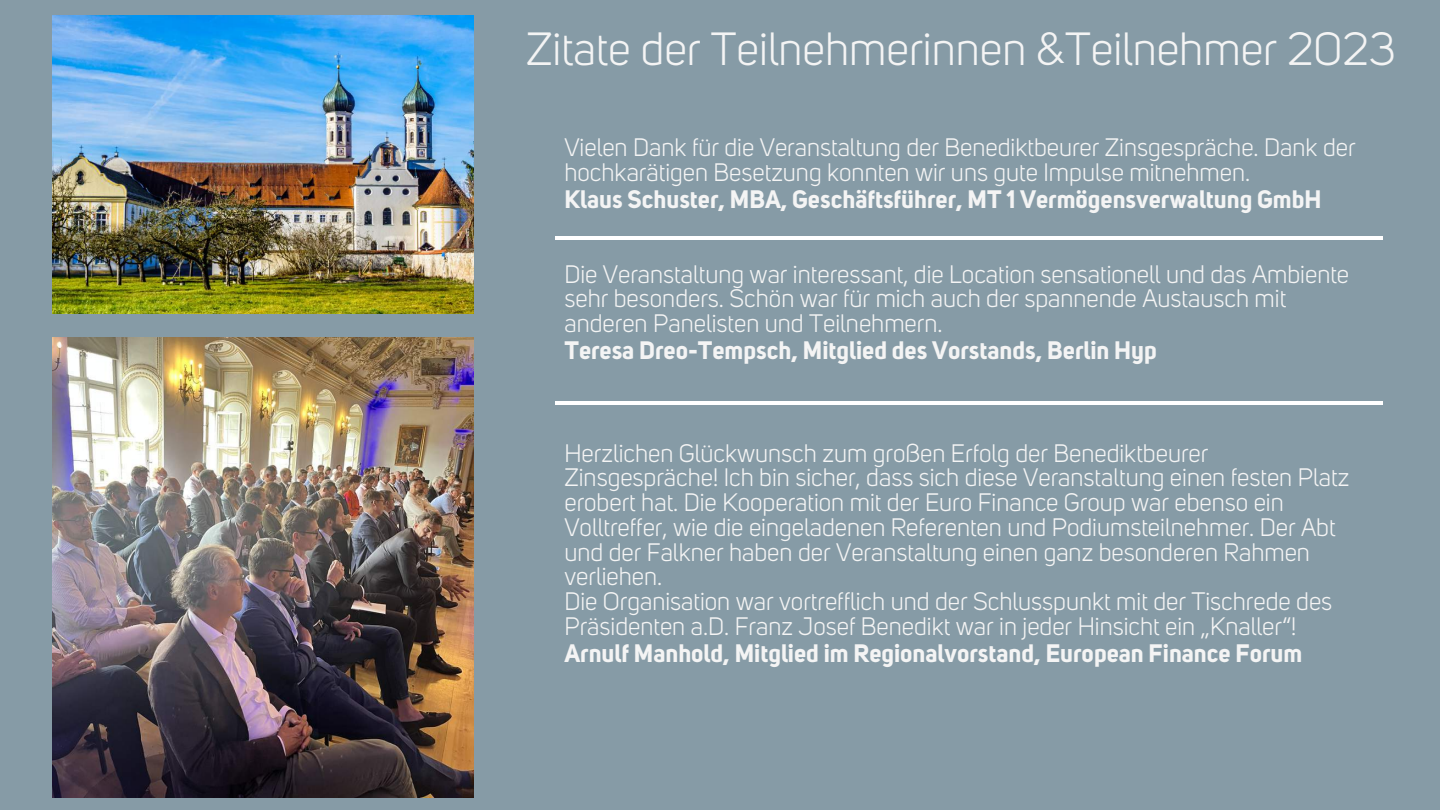
<style>
.page{position:relative;width:1440px;height:810px;background:#869ba6}
.page>*{position:absolute;margin:0;border:0;box-sizing:border-box;transform-origin:0 0}
.t1{font:46px "Uni Sans";color:#f4f4f4}
.t2{font:25px/24.8px "Uni Sans";color:#f4f4f4}
.t3{font:700 25px "Uni Sans";color:#f4f4f4}
</style>
<div class="page">
<img style="left:52px;top:15px;width:422px;height:298px">
<img style="left:52px;top:337px;width:422px;height:460px">
<hr style="left:555px;top:236px;width:828px;height:4px;background:#fff">
<hr style="left:555px;top:401px;width:828px;height:4px;background:#fff">
<h1 class="t1" style="left:526px;top:30px;width:871px">Zitate der Teilnehmerinnen &amp;Teilnehmer 2023</h1>
<p class="t2" style="left:564px;top:137px;width:793px">Vielen Dank für die Veranstaltung der Benediktbeurer Zinsgespräche. Dank der hochkarätigen Besetzung konnten wir uns gute Impulse mitnehmen.</p>
<p class="t3" style="left:564px;top:184px;width:758px">Klaus Schuster, MBA, Geschäftsführer, MT 1 Vermögensverwaltung GmbH</p>
<p class="t2" style="left:564px;top:264px;width:786px">Die Veranstaltung war interessant, die Location sensationell und das Ambiente sehr besonders. Schön war für mich auch der spannende Austausch mit anderen Panelisten und Teilnehmern.</p>
<p class="t3" style="left:564px;top:335px;width:594px">Teresa Dreo-Tempsch, Mitglied des Vorstands, Berlin Hyp</p>
<p class="t2" style="left:564px;top:443px;width:786px">Herzlichen Glückwunsch zum großen Erfolg der Benediktbeurer Zinsgespräche! Ich bin sicher, dass sich diese Veranstaltung einen festen Platz erobert hat. Die Kooperation mit der Euro Finance Group war ebenso ein Volltreffer, wie die eingeladenen Referenten und Podiumsteilnehmer. Der Abt und der Falkner haben der Veranstaltung einen ganz besonderen Rahmen verliehen.<br>Die Organisation war vortrefflich und der Schlusspunkt mit der Tischrede des Präsidenten a.D. Franz Josef Benedikt war in jeder Hinsicht ein „Knaller“!</p>
<p class="t3" style="left:564px;top:638px;width:739px">Arnulf Manhold, Mitglied im Regionalvorstand, European Finance Forum</p>
</div>
